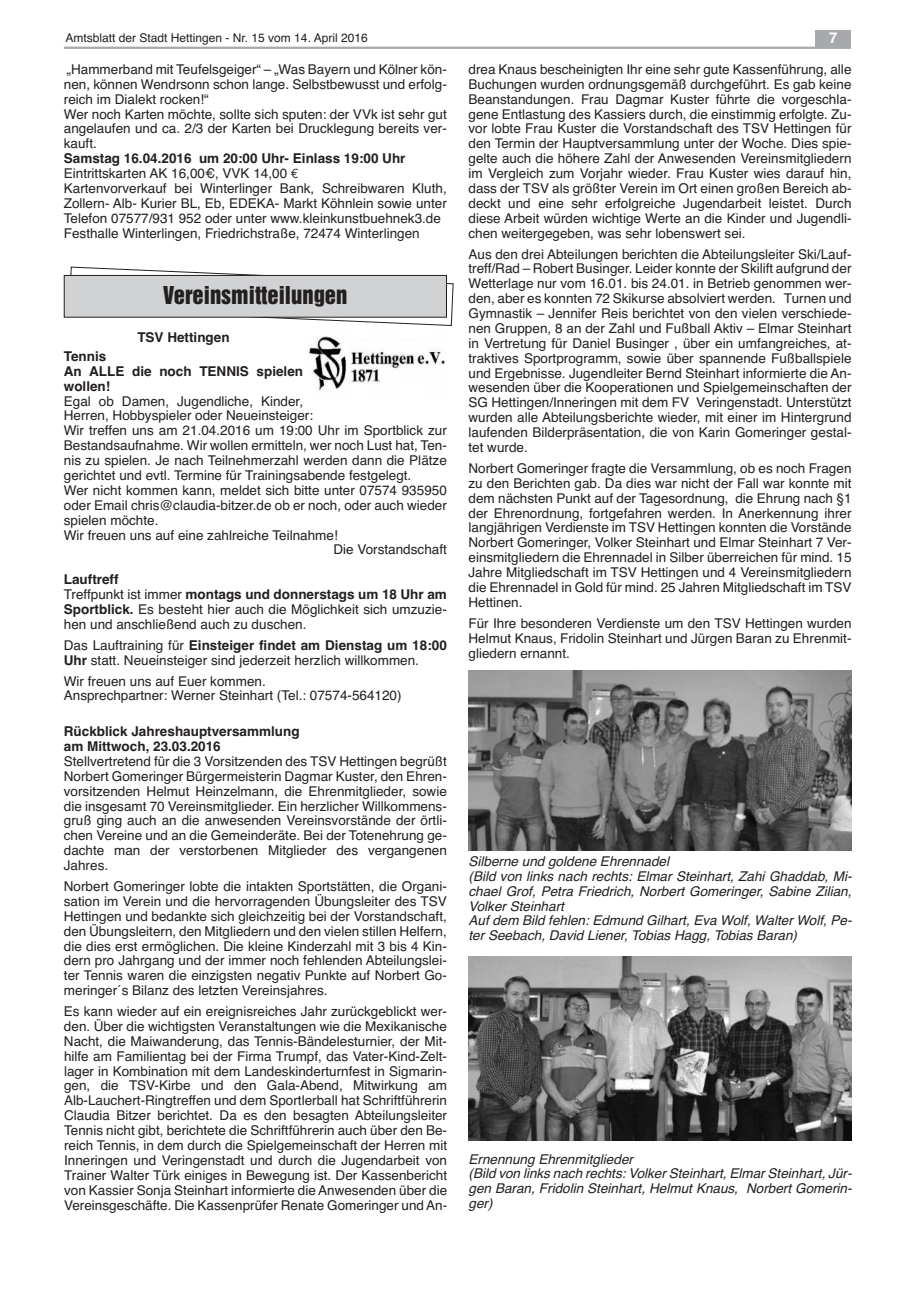
<style>
.page{position:relative;width:915px;height:1297px;background:#fff}
.page>*{position:absolute;margin:0;border:0;box-sizing:border-box;transform-origin:0 0}
.t1{font:22.5px "Helvetica Inserat";color:#231f20}
.t2{font:700 15px "Helvetica";color:#fff}
.t3{font:13.5px/14.9px "Helvetica";color:#231f20;text-align:justify}
.t4{font:italic 13.5px/14.9px "Helvetica";color:#231f20}
.t5{font:700 13.5px/14.9px "Helvetica";color:#231f20}
.t6{font:12px "Helvetica";color:#231f20}
.s1{font-weight:700}
.s2{font-family:"Euro Mono"}
</style>
<div class="page">
<svg style="left:69px;top:266px;width:385px;height:60px"></svg>
<div style="left:64px;top:275px;width:382px;height:42px;background:#d1d2d4"></div>
<div style="left:64px;top:275px;width:382px;height:43px;border:1px solid #231f20"></div>
<img style="left:308px;top:336px;width:137px;height:55px">
<img style="left:468px;top:671px;width:382px;height:180px">
<img style="left:468px;top:957px;width:382px;height:183px">
<hr style="left:64px;top:47px;width:786px;height:2px;background:#a8a9ad">
<div style="left:815px;top:30px;width:35px;height:17px;background:#a8a9ad"></div>
<p class="t6" style="left:65px;top:31px;width:304px">Amtsblatt der Stadt Hettingen - Nr. 15 vom 14. April 2016</p>
<p class="t2" style="left:829px;top:29px;width:10px">7</p>
<p class="t3" style="left:64px;top:62px;width:384px;text-align:left">„Hammerband mit Teufelsgeiger“ – „Was Bayern und Kölner kön&shy;nen, können Wendrsonn schon lange. Selbstbewusst und erfolg&shy;reich im Dialekt rocken!“<br>Wer noch Karten möchte, sollte sich sputen: der VVk ist sehr gut angelaufen und ca. 2/3 der Karten bei Drucklegung bereits ver&shy;kauft.</p>
<p class="t3" style="left:64px;top:151px;width:384px;text-align:left"><span class="s1">Samstag 16.04.2016 um 20:00 Uhr- Einlass 19:00 Uhr </span>Eintrittskarten AK 16,00€, VVK 14,00 <span class="s2">€<br></span>Kartenvorverkauf bei Winterlinger Bank, Schreibwaren Kluth, Zollern- Alb- Kurier BL, Eb, EDEKA- Markt Köhnlein sowie unter Telefon 07577/931 952 oder unter www.kleinkunstbuehnek3.de Festhalle Winterlingen, Friedrichstraße, 72474 Winterlingen</p>
<h1 class="t1" style="left:163px;top:286px;width:186px">Vereinsmitteilungen</h1>
<p class="t5" style="left:137px;top:330px;width:94px">TSV Hettingen</p>
<p class="t5" style="left:64px;top:349px;width:241px">Tennis<br>An ALLE die noch TENNIS spielen wollen!</p>
<p class="t3" style="left:64px;top:393px;width:241px">Egal ob Damen, Jugendliche, Kinder,</p>
<p class="t3" style="left:64px;top:408px;width:251px">Herren, Hobbyspieler oder Neueinsteiger:</p>
<p class="t3" style="left:64px;top:423px;width:384px">Wir treffen uns am 21.04.2016 um 19:00 Uhr im Sportblick zur</p>
<p class="t3" style="left:64px;top:438px;width:384px">Bestandsaufnahme. Wir wollen ermitteln, wer noch Lust hat, Ten-</p>
<p class="t3" style="left:64px;top:453px;width:384px">nis zu spielen. Je nach Teilnehmerzahl werden dann die Plätze</p>
<p class="t3" style="left:64px;top:468px;width:349px">gerichtet und evtl. Termine für Trainingsabende festgelegt.</p>
<p class="t3" style="left:64px;top:483px;width:384px">Wer nicht kommen kann, meldet sich bitte unter 07574 935950</p>
<p class="t3" style="left:64px;top:498px;width:384px">oder Email chris@claudia-bitzer.de ob er noch, oder auch wieder</p>
<p class="t3" style="left:64px;top:513px;width:96px">spielen möchte.</p>
<p class="t3" style="left:64px;top:527px;width:275px">Wir freuen uns auf eine zahlreiche Teilnahme!</p>
<p class="t3" style="left:333px;top:542px;width:115px">Die Vorstandschaft</p>
<p class="t3" style="left:64px;top:572px;width:384px;text-align:left"><span class="s1">Lauftreff<br></span>Treffpunkt ist immer <span class="s1">montags und donnerstags um 18 Uhr am Sportblick.</span> Es besteht hier auch die Möglichkeit sich umzuzie&shy;hen und anschließend auch zu duschen.</p>
<p class="t3" style="left:64px;top:638px;width:384px">Das Lauftraining für <span class="s1">Einsteiger findet am Dienstag um 18:00<br>Uhr</span> statt. Neueinsteiger sind jederzeit herzlich willkommen.</p>
<p class="t3" style="left:64px;top:673px;width:339px">Wir freuen uns auf Euer kommen.<br>Ansprechpartner: Werner Steinhart (Tel.: 07574-564120)</p>
<p class="t5" style="left:64px;top:724px;width:237px">Rückblick Jahreshauptversammlung am Mittwoch, 23.03.2016</p>
<p class="t3" style="left:64px;top:754px;width:384px">Stellvertretend für die 3 Vorsitzenden des TSV Hettingen begrüßt Norbert Gomeringer Bürgermeisterin Dagmar Kuster, den Ehren&shy;vorsitzenden Helmut Heinzelmann, die Ehrenmitglieder, sowie die insgesamt 70 Vereinsmitglieder. Ein herzlicher Willkommens&shy;gruß ging auch an die anwesenden Vereinsvorstände der örtli&shy;chen Vereine und an die Gemeinderäte. Bei der Totenehrung ge&shy;dachte man der verstorbenen Mitglieder des vergangenen Jahres.</p>
<p class="t3" style="left:64px;top:879px;width:384px">Norbert Gomeringer lobte die intakten Sportstätten, die Organi&shy;sation im Verein und die hervorragenden Übungsleiter des TSV Hettingen und bedankte sich gleichzeitig bei der Vorstandschaft, den Übungsleitern, den Mitgliedern und den vielen stillen Helfern, die dies erst ermöglichen. Die kleine Kinderzahl mit 3 bis 4 Kin&shy;dern pro Jahrgang und der immer noch fehlenden Abteilungslei&shy;ter Tennis waren die einzigsten negativ Punkte auf Norbert Go&shy;meringer´s Bilanz des letzten Vereinsjahres.</p>
<p class="t3" style="left:64px;top:1004px;width:384px">Es kann wieder auf ein ereignisreiches Jahr zurückgeblickt wer&shy;den. Über die wichtigsten Veranstaltungen wie die Mexikanische Nacht, die Maiwanderung, das Tennis-Bändelesturnier, der Mit&shy;hilfe am Familientag bei der Firma Trumpf, das Vater-Kind-Zelt&shy;lager in Kombination mit dem Landeskinderturnfest in Sigmarin&shy;gen, die TSV-Kirbe und den Gala-Abend, Mitwirkung am Alb-Lauchert-Ringtreffen und dem Sportlerball hat Schriftführerin Claudia Bitzer berichtet. Da es den besagten Abteilungsleiter Tennis nicht gibt, berichtete die Schriftführerin auch über den Be&shy;reich Tennis, in dem durch die Spielgemeinschaft der Herren mit Inneringen und Veringenstadt und durch die Jugendarbeit von Trainer Walter Türk einiges in Bewegung ist. Der Kassenbericht von Kassier Sonja Steinhart informierte die Anwesenden über die Vereinsgeschäfte. Die Kassenprüfer Renate Gomeringer und An-</p>
<p class="t3" style="left:468px;top:62px;width:384px">drea Knaus bescheinigten Ihr eine sehr gute Kassenführung, alle Buchungen wurden ordnungsgemäß durchgeführt. Es gab keine Beanstandungen. Frau Dagmar Kuster führte die vorgeschla&shy;gene Entlastung des Kassiers durch, die einstimmig erfolgte. Zu&shy;vor lobte Frau Kuster die Vorstandschaft des TSV Hettingen für den Termin der Hauptversammlung unter der Woche. Dies spie&shy;gelte auch die höhere Zahl der Anwesenden Vereinsmitgliedern im Vergleich zum Vorjahr wieder. Frau Kuster wies darauf hin, dass der TSV als größter Verein im Ort einen großen Bereich ab&shy;deckt und eine sehr erfolgreiche Jugendarbeit leistet. Durch diese Arbeit würden wichtige Werte an die Kinder und Jugendli&shy;chen weitergegeben, was sehr lobenswert sei.</p>
<p class="t3" style="left:468px;top:246px;width:384px">Aus den drei Abteilungen berichten die Abteilungsleiter Ski/Lauf&shy;treff/Rad – Robert Businger. Leider konnte der Skilift aufgrund der Wetterlage nur vom 16.01. bis 24.01. in Betrieb genommen wer&shy;den, aber es konnten 72 Skikurse absolviert werden. Turnen und Gymnastik – Jennifer Reis berichtet von den vielen verschiede&shy;nen Gruppen, 8 an der Zahl und Fußball Aktiv – Elmar Steinhart in Vertretung für Daniel Businger , über ein umfangreiches, at&shy;traktives Sportprogramm, sowie über spannende Fußballspiele und Ergebnisse. Jugendleiter Bernd Steinhart informierte die An&shy;wesenden über die Kooperationen und Spielgemeinschaften der SG Hettingen/Inneringen mit dem FV Veringenstadt. Unterstützt wurden alle Abteilungsberichte wieder, mit einer im Hintergrund laufenden Bilderpräsentation, die von Karin Gomeringer gestal&shy;tet wurde.</p>
<p class="t3" style="left:468px;top:461px;width:384px">Norbert Gomeringer fragte die Versammlung, ob es noch Fragen zu den Berichten gab. Da dies war nicht der Fall war konnte mit dem nächsten Punkt auf der Tagesordnung, die Ehrung nach §1 der Ehrenordnung, fortgefahren werden. In Anerkennung ihrer langjährigen Verdienste im TSV Hettingen konnten die Vorstände Norbert Gomeringer, Volker Steinhart und Elmar Steinhart 7 Ver&shy;einsmitgliedern die Ehrennadel in Silber überreichen für mind. 15<br>Jahre Mitgliedschaft im TSV Hettingen und 4 Vereinsmitgliedern die Ehrennadel in Gold für mind. 25 Jahren Mitgliedschaft im TSV Hettinen.</p>
<p class="t3" style="left:468px;top:616px;width:384px">Für Ihre besonderen Verdienste um den TSV Hettingen wurden Helmut Knaus, Fridolin Steinhart und Jürgen Baran zu Ehrenmit&shy;gliedern ernannt.</p>
<p class="t4" style="left:468px;top:854px;width:384px">Silberne und goldene Ehrennadel<br>(Bild von links nach rechts: Elmar Steinhart, Zahi Ghaddab, Mi&shy;chael Grof, Petra Friedrich, Norbert Gomeringer, Sabine Zilian, Volker Steinhart<br>Auf dem Bild fehlen: Edmund Gilhart, Eva Wolf, Walter Wolf, Pe&shy;ter Seebach, David Liener, Tobias Hagg, Tobias Baran)</p>
<p class="t4" style="left:468px;top:1151px;width:383px">Ernennung Ehrenmitglieder<br>(Bild von links nach rechts: Volker Steinhart, Elmar Steinhart, Jür&shy;gen Baran, Fridolin Steinhart, Helmut Knaus, Norbert Gomerin&shy;ger)</p>
</div>
